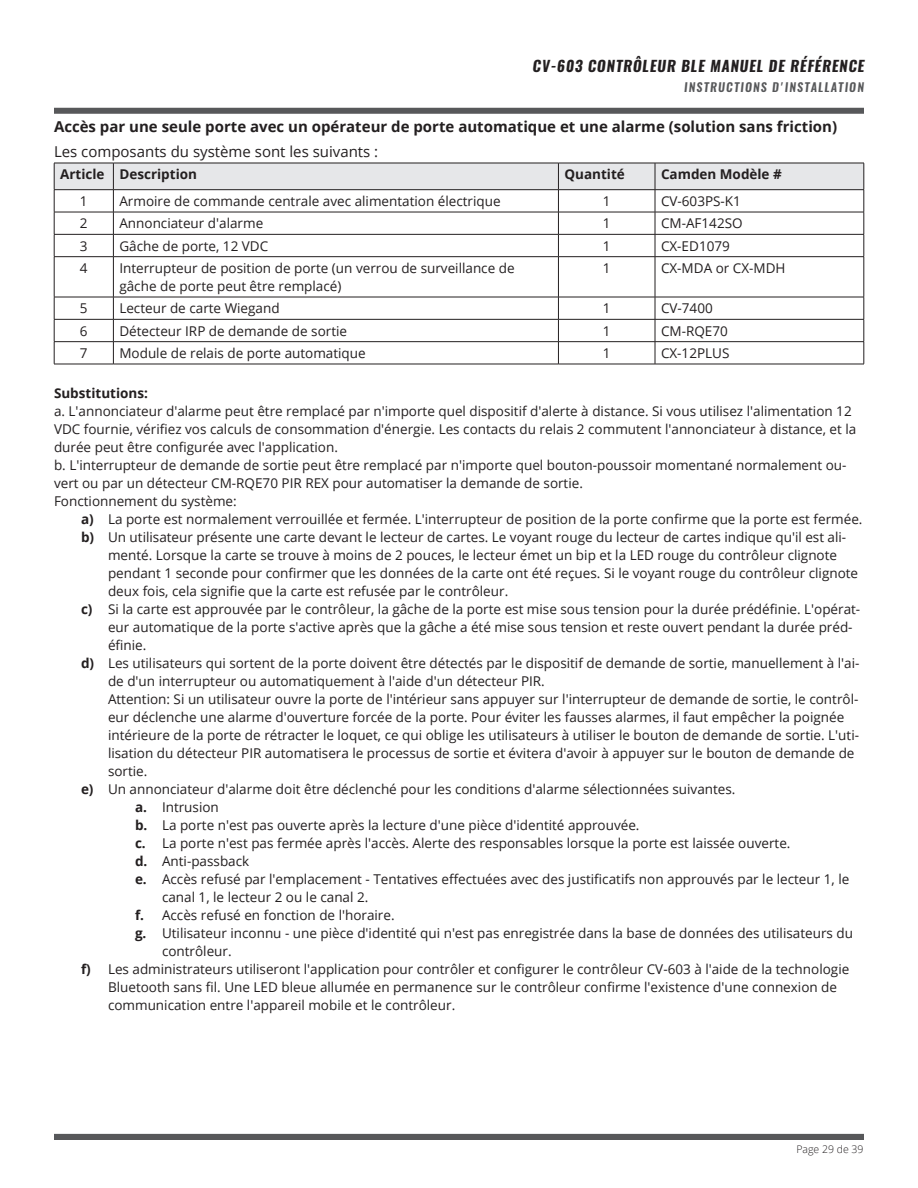
<style>
.page{position:relative;width:918px;height:1188px;background:#fff}
.page>*{position:absolute;margin:0;border:0;box-sizing:border-box;transform-origin:0 0}
.t1{font:700 15px "Open Sans";color:#231f20}
.t2{font:15px "Open Sans";color:#231f20}
._2018-H1a_Aligh_Left-Inst_Instructions_Bl{font:700 15px "Oswald";color:#231f20}
.t3{font:13.5px/18px "Open Sans";color:#231f20}
.t4{font:700 13.5px "Open Sans";color:#231f20}
._2018-H1a_Aligh_Left-Inst_Instructions_Gr{font:italic 600 12px "Oswald";letter-spacing:.1em;color:#57585a}
._2018_-_page___align_left{font:300 10.5px "Open Sans";color:#231f20}
.s1{font-weight:700}
</style>
<div class="page">
<div style="left:54px;top:108px;width:810px;height:6px;background:#57585a"></div>
<div style="left:54px;top:1134px;width:810px;height:6px;background:#57585a"></div>
<svg style="left:54px;top:163px;width:811px;height:93px"></svg>
<hr style="left:54px;top:256px;width:59px;height:1px;background:#231f20">
<hr style="left:54px;top:257px;width:1px;height:40px;background:#231f20">
<hr style="left:113px;top:256px;width:445px;height:1px;background:#231f20">
<hr style="left:113px;top:257px;width:1px;height:40px;background:#231f20">
<hr style="left:558px;top:256px;width:97px;height:1px;background:#231f20">
<hr style="left:558px;top:257px;width:1px;height:40px;background:#231f20">
<hr style="left:655px;top:256px;width:209px;height:1px;background:#231f20">
<hr style="left:655px;top:257px;width:1px;height:40px;background:#231f20">
<hr style="left:864px;top:257px;width:1px;height:40px;background:#231f20">
<hr style="left:54px;top:297px;width:59px;height:1px;background:#231f20">
<hr style="left:113px;top:297px;width:445px;height:1px;background:#231f20">
<hr style="left:558px;top:297px;width:97px;height:1px;background:#231f20">
<hr style="left:655px;top:297px;width:209px;height:1px;background:#231f20">
<hr style="left:54px;top:319px;width:59px;height:1px;background:#231f20">
<hr style="left:113px;top:319px;width:445px;height:1px;background:#231f20">
<hr style="left:558px;top:319px;width:97px;height:1px;background:#231f20">
<hr style="left:655px;top:319px;width:209px;height:1px;background:#231f20">
<hr style="left:54px;top:341px;width:59px;height:1px;background:#231f20">
<svg style="left:54px;top:297px;width:1px;height:67px"></svg>
<hr style="left:113px;top:341px;width:445px;height:1px;background:#231f20">
<svg style="left:113px;top:297px;width:1px;height:67px"></svg>
<hr style="left:558px;top:341px;width:97px;height:1px;background:#231f20">
<svg style="left:558px;top:297px;width:1px;height:67px"></svg>
<hr style="left:655px;top:341px;width:209px;height:1px;background:#231f20">
<svg style="left:655px;top:297px;width:1px;height:67px"></svg>
<svg style="left:864px;top:297px;width:1px;height:67px"></svg>
<hr style="left:54px;top:364px;width:59px;height:1px;background:#231f20">
<hr style="left:113px;top:364px;width:445px;height:1px;background:#231f20">
<hr style="left:558px;top:364px;width:97px;height:1px;background:#231f20">
<hr style="left:655px;top:364px;width:209px;height:1px;background:#231f20">
<p class="_2018-H1a_Aligh_Left-Inst_Instructions_Bl" style="left:532px;top:58px;width:336px">CV-603 CONTRÔLEUR BLE MANUEL DE RÉFÉRENCE</p>
<p class="_2018-H1a_Aligh_Left-Inst_Instructions_Gr" style="left:684px;top:79px;width:181px">INSTRUCTIONS D'INSTALLATION</p>
<p class="t1" style="left:54px;top:116px;width:785px">Accès par une seule porte avec un opérateur de porte automatique et une alarme (solution sans friction)</p>
<p class="t2" style="left:54px;top:141px;width:326px">Les composants du système sont les suivants :</p>
<p class="t4" style="left:60px;top:165px;width:46px">Article</p>
<p class="t4" style="left:119px;top:165px;width:79px">Description</p>
<p class="t4" style="left:564px;top:165px;width:62px">Quantité</p>
<p class="t4" style="left:661px;top:165px;width:122px">Camden Modèle #</p>
<p class="t3" style="left:80px;top:192px;width:9px">1</p>
<p class="t3" style="left:119px;top:192px;width:383px">Armoire de commande centrale avec alimentation électrique</p>
<p class="t3" style="left:603px;top:192px;width:9px">1</p>
<p class="t3" style="left:661px;top:192px;width:81px">CV-603PS-K1</p>
<p class="t3" style="left:80px;top:214px;width:9px">2</p>
<p class="t3" style="left:119px;top:214px;width:145px">Annonciateur d'alarme</p>
<p class="t3" style="left:603px;top:214px;width:9px">1</p>
<p class="t3" style="left:661px;top:214px;width:83px">CM-AF142SO</p>
<p class="t3" style="left:80px;top:236px;width:9px">3</p>
<p class="t3" style="left:119px;top:236px;width:150px">Gâche de porte, 12 VDC</p>
<p class="t3" style="left:603px;top:236px;width:9px">1</p>
<p class="t3" style="left:661px;top:236px;width:70px">CX-ED1079</p>
<p class="t3" style="left:80px;top:259px;width:9px">4</p>
<p class="t3" style="left:119px;top:259px;width:397px">Interrupteur de position de porte (un verrou de surveillance de gâche de porte peut être remplacé)</p>
<p class="t3" style="left:603px;top:259px;width:9px">1</p>
<p class="t3" style="left:661px;top:259px;width:126px">CX-MDA or CX-MDH</p>
<p class="t3" style="left:80px;top:299px;width:9px">5</p>
<p class="t3" style="left:119px;top:299px;width:162px">Lecteur de carte Wiegand</p>
<p class="t3" style="left:603px;top:299px;width:9px">1</p>
<p class="t3" style="left:661px;top:299px;width:53px">CV-7400</p>
<p class="t3" style="left:80px;top:321px;width:9px">6</p>
<p class="t3" style="left:119px;top:321px;width:229px">Détecteur IRP de demande de sortie</p>
<p class="t3" style="left:603px;top:321px;width:9px">1</p>
<p class="t3" style="left:661px;top:321px;width:68px">CM-RQE70</p>
<p class="t3" style="left:80px;top:344px;width:9px">7</p>
<p class="t3" style="left:119px;top:344px;width:248px">Module de relais de porte automatique</p>
<p class="t3" style="left:603px;top:344px;width:9px">1</p>
<p class="t3" style="left:661px;top:344px;width:70px">CX-12PLUS</p>
<p class="t4" style="left:54px;top:383px;width:96px">Substitutions:</p>
<p class="t3" style="left:54px;top:402px;width:804px">a. L'annonciateur d'alarme peut être remplacé par n'importe quel dispositif d'alerte à distance. Si vous utilisez l'alimentation 12<br>VDC fournie, vérifiez vos calculs de consommation d'énergie. Les contacts du relais 2 commutent l'annonciateur à distance, et la durée peut être configurée avec l'application.</p>
<p class="t3" style="left:54px;top:456px;width:794px">b. L'interrupteur de demande de sortie peut être remplacé par n'importe quel bouton-poussoir momentané normalement ou&shy;vert ou par un détecteur CM-RQE70 PIR REX pour automatiser la demande de sortie.</p>
<p class="t3" style="left:54px;top:492px;width:184px">Fonctionnement du système:</p>
<p class="t3" style="left:81px;top:510px;width:783px"><span class="s1">a)</span> La porte est normalement verrouillée et fermée. L'interrupteur de position de la porte confirme que la porte est fermée.</p>
<p class="t3" style="left:108px;top:528px;width:752px;text-indent:-27px"><span class="s1">b)</span> Un utilisateur présente une carte devant le lecteur de cartes. Le voyant rouge du lecteur de cartes indique qu'il est ali&shy;menté. Lorsque la carte se trouve à moins de 2 pouces, le lecteur émet un bip et la LED rouge du contrôleur clignote pendant 1 seconde pour confirmer que les données de la carte ont été reçues. Si le voyant rouge du contrôleur clignote deux fois, cela signifie que la carte est refusée par le contrôleur.</p>
<p class="t3" style="left:108px;top:600px;width:754px;text-indent:-27px"><span class="s1">c)</span> Si la carte est approuvée par le contrôleur, la gâche de la porte est mise sous tension pour la durée prédéfinie. L'opérat&shy;eur automatique de la porte s'active après que la gâche a été mise sous tension et reste ouvert pendant la durée préd&shy;éfinie.</p>
<p class="t3" style="left:108px;top:654px;width:753px;text-indent:-27px"><span class="s1">d)</span> Les utilisateurs qui sortent de la porte doivent être détectés par le dispositif de demande de sortie, manuellement à l'ai&shy;de d'un interrupteur ou automatiquement à l'aide d'un détecteur PIR.<br>Attention: Si un utilisateur ouvre la porte de l'intérieur sans appuyer sur l'interrupteur de demande de sortie, le contrôl&shy;eur déclenche une alarme d'ouverture forcée de la porte. Pour éviter les fausses alarmes, il faut empêcher la poignée intérieure de la porte de rétracter le loquet, ce qui oblige les utilisateurs à utiliser le bouton de demande de sortie. L'uti&shy;lisation du détecteur PIR automatisera le processus de sortie et évitera d'avoir à appuyer sur le bouton de demande de sortie.</p>
<p class="t3" style="left:81px;top:780px;width:656px"><span class="s1">e)</span> Un annonciateur d'alarme doit être déclenché pour les conditions d'alarme sélectionnées suivantes.</p>
<p class="t3" style="left:135px;top:798px;width:85px"><span class="s1">a.</span> Intrusion</p>
<p class="t3" style="left:135px;top:816px;width:506px"><span class="s1">b.</span> La porte n'est pas ouverte après la lecture d'une pièce d'identité approuvée.</p>
<p class="t3" style="left:135px;top:834px;width:657px"><span class="s1">c.</span> La porte n'est pas fermée après l'accès. Alerte des responsables lorsque la porte est laissée ouverte.</p>
<p class="t3" style="left:135px;top:852px;width:116px"><span class="s1">d.</span> Anti-passback</p>
<p class="t3" style="left:162px;top:870px;width:689px;text-indent:-27px"><span class="s1">e.</span> Accès refusé par l'emplacement - Tentatives effectuées avec des justificatifs non approuvés par le lecteur 1, le canal 1, le lecteur 2 ou le canal 2.</p>
<p class="t3" style="left:135px;top:906px;width:261px"><span class="s1">f.</span> Accès refusé en fonction de l'horaire.</p>
<p class="t3" style="left:162px;top:924px;width:693px;text-indent:-27px"><span class="s1">g.</span> Utilisateur inconnu - une pièce d'identité qui n'est pas enregistrée dans la base de données des utilisateurs du contrôleur.</p>
<p class="t3" style="left:108px;top:960px;width:743px;text-indent:-27px"><span class="s1">f)</span> Les administrateurs utiliseront l'application pour contrôler et configurer le contrôleur CV-603 à l'aide de la technologie<br>Bluetooth sans fil. Une LED bleue allumée en permanence sur le contrôleur confirme l'existence d'une connexion de communication entre l'appareil mobile et le contrôleur.</p>
<p class="_2018_-_page___align_left" style="left:796px;top:1142px;width:69px">Page 29 de 39</p>
</div>
